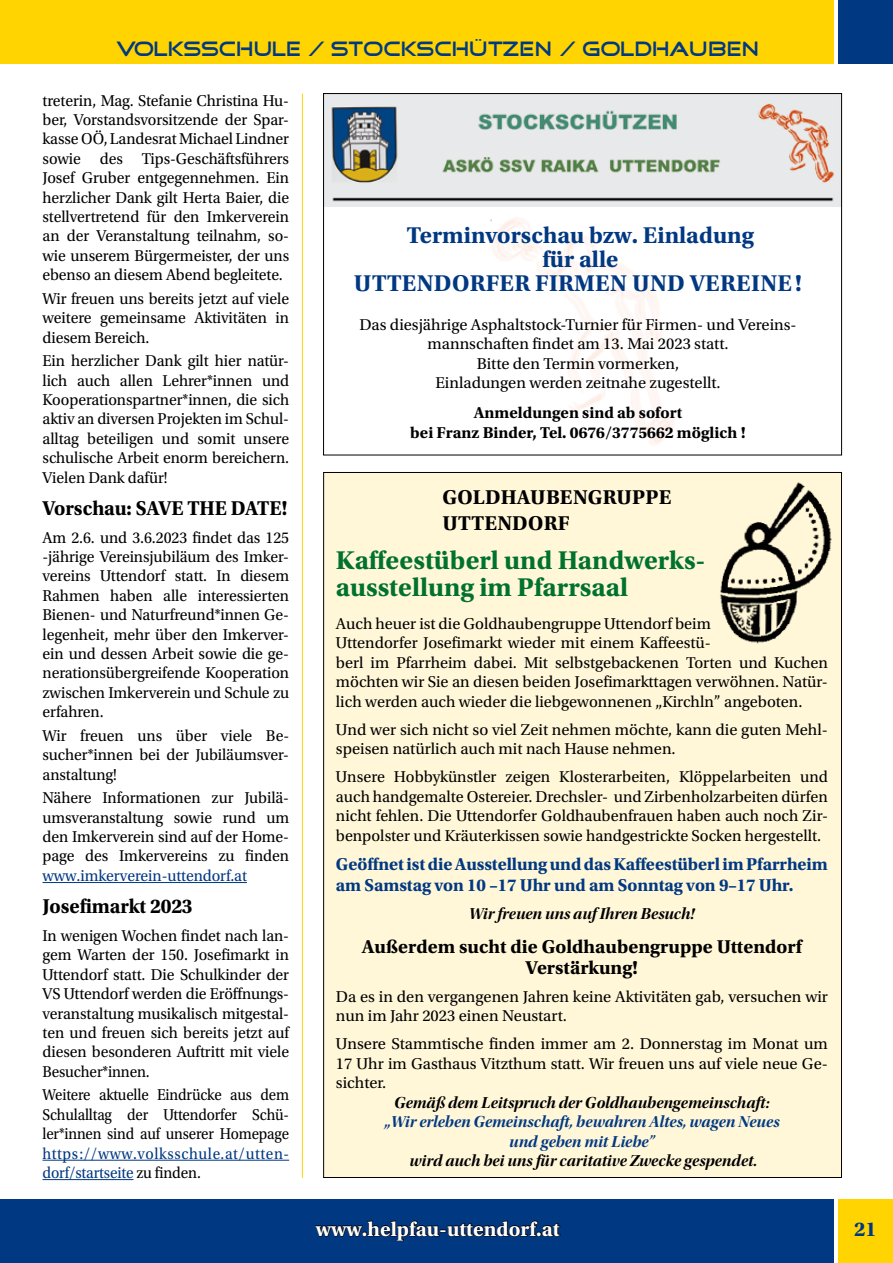
<style>
.page{position:relative;width:893px;height:1263px;background:#fff}
.page>*{position:absolute;margin:0;border:0;box-sizing:border-box;transform-origin:0 0}
.t1{font:700 27px/27px "Utopia Std";color:#00722e}
.t2{font:700 24px/24px "Utopia Std";color:#003882;text-align:center}
.t3{font:21px "Good Times";color:#003882}
.t4{font:700 21px "Utopia Std";letter-spacing:-.005em;color:#000;scale:.96 1}
.t5{font:700 21px/25.5px "Utopia Std";letter-spacing:-.005em;color:#000}
.t6{font:700 21px "Utopia Std";color:#fff}
.t7{font:700 21px "Utopia Std";color:#003882}
.t8{font:700 19.5px/21px "Utopia Std";color:#000;text-align:center}
.t9{font:700 18px/21px "Utopia Std";letter-spacing:-.005em;color:#003882}
.t10{font:16.5px/19.4px "Utopia Std";color:#000;text-align:justify;scale:.96 1}
.t11{font:16.5px/19.5px "Utopia Std";color:#000}
.t12{font:16.5px "Utopia Std Bold Disp It";color:#000}
.t13{font:16.5px/19.4px "Utopia Std";color:#000;text-align:justify;scale:.91 1}
.t14{font:16.5px/19.5px "Utopia Std Bold Disp It";color:#003882;text-align:center}
.t15{font:700 16.5px/19.5px "Utopia Std";color:#000;text-align:center}
.t16{font:16.5px/19.4px "Utopia Std";letter-spacing:.035em;color:#003882;scale:.93 1}
.t17{font:16.5px "Utopia Std";letter-spacing:-.005em;color:#003882;scale:.96 1}
.s1{color:#000}
</style>
<div class="page">
<div style="left:0;top:0;width:833px;height:64px;background:#ffd400"></div>
<div style="left:0;top:1199px;width:833px;height:64px;background:#003882"></div>
<div style="left:838px;top:1199px;width:55px;height:64px;background:#ffd400"></div>
<svg style="left:315px;top:1220px;width:246px;height:21px"></svg>
<div style="left:838px;top:0;width:55px;height:64px;background:#003882"></div>
<div style="left:324px;top:472px;width:517px;height:705px;background:#fff7d8"></div>
<img style="left:490px;top:217px;width:184px;height:228px">
<hr style="left:302px;top:94px;width:1px;height:1084px;background:#ffd400">
<hr style="left:43px;top:882px;width:204px;height:1px;background:#003882">
<hr style="left:43px;top:1160px;width:246px;height:1px;background:#003882">
<hr style="left:43px;top:1179px;width:90px;height:1px;background:#003882">
<img style="left:720px;top:482px;width:112px;height:162px">
<img style="left:325px;top:95px;width:515px;height:112px">
<p class="t3" style="left:116px;top:39px;width:645px">VOLKSSCHULE / STOCKSCHÜTZEN / GOLDHAUBEN</p>
<p class="t10" style="left:43px;top:91px;width:258px">treterin, Mag. Stefanie Christina Hu&shy;ber, Vorstandsvorsitzende der Spar&shy;kasse OÖ, Landesrat Michael Lindner sowie des Tips-Geschäftsführers Josef Gruber entgegennehmen. Ein herzlicher Dank gilt Herta Baier, die stellvertretend für den Imkerverein an der Veranstaltung teilnahm, so&shy;wie unserem Bürgermeister, der uns ebenso an diesem Abend begleitete.</p>
<p class="t10" style="left:43px;top:289px;width:258px">Wir freuen uns bereits jetzt auf viele weitere gemeinsame Aktivitäten in diesem Bereich.</p>
<p class="t10" style="left:43px;top:351px;width:258px">Ein herzlicher Dank gilt hier natür&shy;lich auch allen Lehrer*innen und Kooperationspartner*innen, die sich aktiv an diversen Projekten im Schul&shy;alltag beteiligen und somit unsere schulische Arbeit enorm bereichern.<br>Vielen Dank dafür!</p>
<p class="t4" style="left:43px;top:496px;width:257px">Vorschau: SAVE THE DATE!</p>
<p class="t10" style="left:43px;top:528px;width:258px">Am 2.6. und 3.6.2023 findet das 125 -jährige Vereinsjubiläum des Imker&shy;vereins Uttendorf statt. In diesem Rahmen haben alle interessierten Bienen- und Naturfreund*innen Ge&shy;legenheit, mehr über den Imkerver&shy;ein und dessen Arbeit sowie die ge&shy;nerationsübergreifende Kooperation zwischen Imkerverein und Schule zu erfahren.</p>
<p class="t10" style="left:43px;top:726px;width:258px">Wir freuen uns über viele Be&shy;sucher*innen bei der Jubiläumsver&shy;anstaltung!</p>
<p class="t10" style="left:43px;top:788px;width:258px">Nähere Informationen zur Jubilä&shy;umsveranstaltung sowie rund um den Imkerverein sind auf der Home&shy;page des Imkervereins zu finden</p>
<p class="t17" style="left:43px;top:867px;width:214px">www.imkerverein-uttendorf.at</p>
<p class="t4" style="left:43px;top:894px;width:158px">Josefimarkt 2023</p>
<p class="t10" style="left:43px;top:926px;width:258px">In wenigen Wochen findet nach lan&shy;gem Warten der 150. Josefimarkt in Uttendorf statt. Die Schulkinder der VS Uttendorf werden die Eröffnungs&shy;veranstaltung musikalisch mitgestal&shy;ten und freuen sich bereits jetzt auf diesen besonderen Auftritt mit viele Besucher*innen.</p>
<p class="t13" style="left:43px;top:1085px;width:273px">Weitere aktuelle Eindrücke aus dem Schulalltag der Uttendorfer Schü&shy;ler*innen sind auf unserer Homepage</p>
<p class="t16" style="left:43px;top:1144px;width:267px">https://www.volksschule.at/utten&shy;dorf/startseite <span class="s1">zu finden.</span></p>
<h2 class="t2" style="left:354px;top:223px;width:450px">Terminvorschau bzw. Einladung<br>für alle<br>UTTENDORFER FIRMEN UND VEREINE !</h2>
<p class="t11" style="left:359px;top:315px;width:439px;text-align:center">Das diesjährige Asphaltstock-Turnier für Firmen- und Vereins&shy;mannschaften findet am 13. Mai 2023 statt.<br>Bitte den Termin vormerken,<br>Einladungen werden zeitnahe zugestellt.</p>
<p class="t15" style="left:410px;top:403px;width:337px">Anmeldungen sind ab sofort<br>bei Franz Binder, Tel. 0676/3775662 möglich !</p>
<p class="t5" style="left:442px;top:485px;width:231px">GOLDHAUBENGRUPPE<br>UTTENDORF</p>
<h1 class="t1" style="left:336px;top:546px;width:371px">Kaffeestüberl und Handwerks&shy;ausstellung im Pfarrsaal</h1>
<p class="t11" style="left:336px;top:614px;width:494px">Auch heuer ist die Goldhaubengruppe Uttendorf beim<br>Uttendorfer Josefimarkt wieder mit einem Kaffeestü-<br>berl im Pfarrheim dabei. Mit selbstgebackenen Torten und Kuchen möchten wir Sie an diesen beiden Josefimarkttagen verwöhnen. Natür&shy;lich werden auch wieder die liebgewonnenen „Kirchln” angeboten.</p>
<p class="t11" style="left:336px;top:720px;width:494px">Und wer sich nicht so viel Zeit nehmen möchte, kann die guten Mehl&shy;speisen natürlich auch mit nach Hause nehmen.</p>
<p class="t11" style="left:336px;top:767px;width:494px;text-align:justify">Unsere Hobbykünstler zeigen Klosterarbeiten, Klöppelarbeiten und auch handgemalte Ostereier. Drechsler- und Zirbenholzarbeiten dürfen nicht fehlen. Die Uttendorfer Goldhaubenfrauen haben auch noch Zir&shy;benpolster und Kräuterkissen sowie handgestrickte Socken hergestellt.</p>
<p class="t9" style="left:336px;top:854px;width:493px">Geöffnet ist die Ausstellung und das Kaffeestüberl im Pfarrheim am Samstag von 10 –17 Uhr und am Sonntag von 9–17 Uhr.</p>
<p class="t12" style="left:469px;top:905px;width:227px">Wir freuen uns auf Ihren Besuch!</p>
<p class="t8" style="left:362px;top:936px;width:442px">Außerdem sucht die Goldhaubengruppe Uttendorf<br>Verstärkung!</p>
<p class="t11" style="left:336px;top:987px;width:494px">Da es in den vergangenen Jahren keine Aktivitäten gab, versuchen wir nun im Jahr 2023 einen Neustart.</p>
<p class="t11" style="left:336px;top:1034px;width:494px;text-align:justify">Unsere Stammtische finden immer am 2. Donnerstag im Monat um 17 Uhr im Gasthaus Vitzthum statt. Wir freuen uns auf viele neue Ge&shy;sichter.</p>
<p class="t12" style="left:394px;top:1093px;width:377px">Gemäß dem Leitspruch der Goldhaubengemeinschaft:</p>
<p class="t14" style="left:384px;top:1112px;width:397px">„Wir erleben Gemeinschaft, bewahren Altes, wagen Neues und geben mit Liebe”</p>
<p class="t12" style="left:410px;top:1152px;width:349px">wird auch bei uns für caritative Zwecke gespendet.</p>
<p class="t6" style="left:316px;top:1217px;width:246px">www.helpfau-uttendorf.at</p>
<p class="t7" style="left:854px;top:1217px;width:24px">21</p>
</div>
